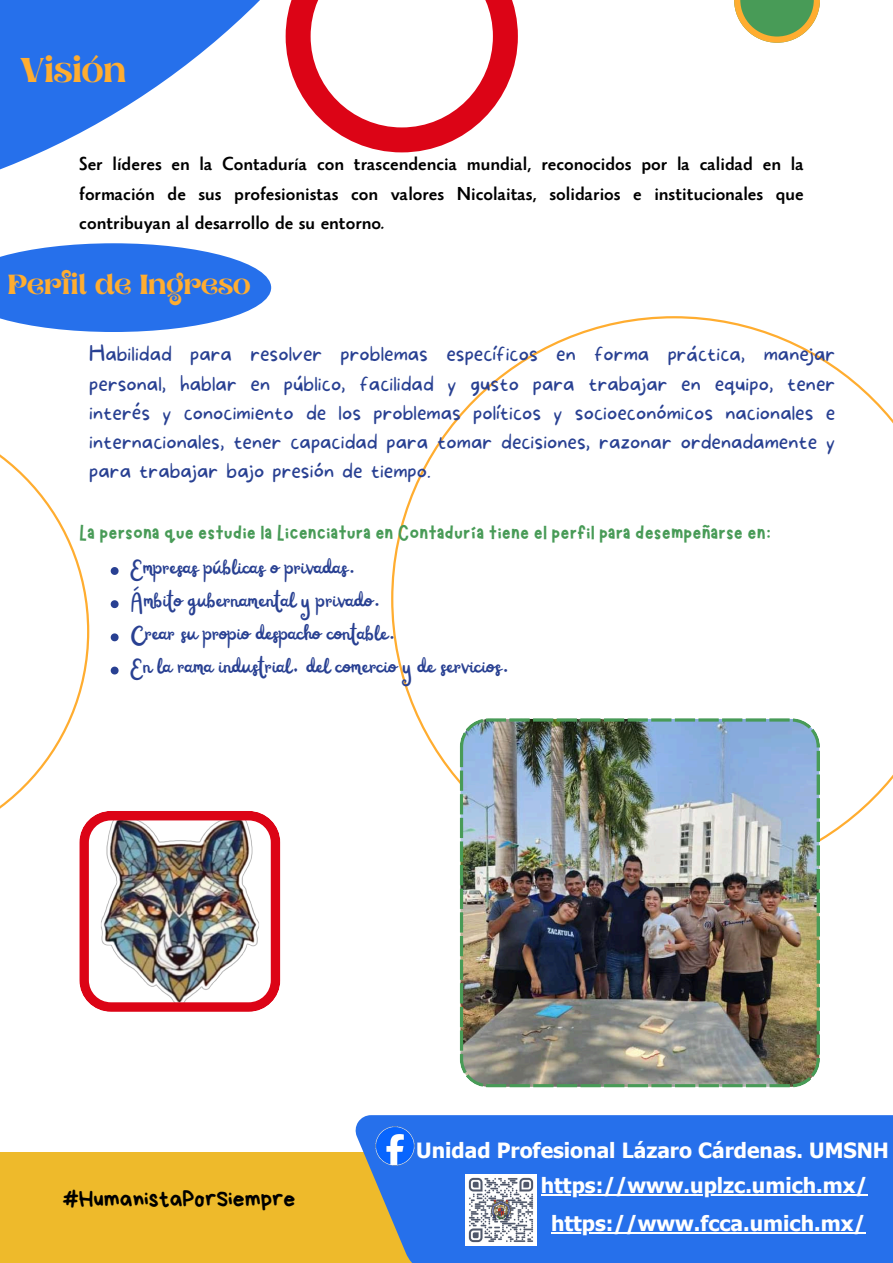
<style>
.page{position:relative;width:893px;height:1263px;background:#fff}
.page>*{position:absolute;margin:0;border:0;box-sizing:border-box;transform-origin:0 0}
.t1{font:600 34.35px "Aprila";color:#ffad30}
.t2{font:600 27.6px "Aprila";color:#ffad30}
.t3{font:24px "Railey";color:#284092}
.t4{font:23.55px "Bryndan Write";color:#000}
.t5{font:23.25px "Marykate";color:#489b57}
.t6{font:100 21px/29.2px "More Sugar";color:#284092;text-align:justify}
.t7{font:700 21px/29.2px "Monterchi Sans";color:#000;text-align:justify}
.t8{font:700 21px "Tahoma";color:#fff}
.s1{font-style:italic}
</style>
<div class="page">
<svg style="left:0;top:243px;width:271px;height:89px"></svg>
<svg style="left:391px;top:316px;width:397px;height:566px"></svg>
<svg style="left:0;top:0;width:410px;height:170px"></svg>
<svg style="left:406px;top:340px;width:487px;height:536px"></svg>
<svg style="left:286px;top:0;width:232px;height:152px;fill:#dc0416"></svg>
<svg style="left:311px;top:0;width:182px;height:127px"></svg>
<div style="left:0;top:1152px;width:481px;height:111px;background:#eeba2b"></div>
<div style="left:355px;top:1115px;width:538px;height:148px;background:#2670eb"></div>
<svg style="left:734px;top:0;width:86px;height:43px"></svg>
<img style="left:375px;top:1125px;width:41px;height:41px">
<img style="left:465px;top:1174px;width:72px;height:72px">
<img style="left:460px;top:718px;width:360px;height:369px">
<hr style="left:541px;top:1194px;width:326px;height:2px;background:#fff">
<hr style="left:551px;top:1231px;width:314px;height:2px;background:#fff">
<svg style="left:0;top:454px;width:280px;height:558px"></svg>
<p class="t1" style="left:20px;top:56px;width:108px">Visión</p>
<p class="t7" style="left:79px;top:153px;width:726px">Ser líderes en la Contaduría con trascendencia mundial, reconocidos por la calidad en la formación de sus profesionistas con valores Nicolaitas, solidarios e institucionales que contribuyan al desarrollo de su entorno<span class="s1">.</span></p>
<p class="t2" style="left:8px;top:273px;width:244px">Perfil de Ingreso</p>
<p class="t6" style="left:89px;top:340px;width:747px">Habilidad para resolver problemas específicos en forma práctica, manejar personal, hablar en público, facilidad y gusto para trabajar en equipo, tener interés y conocimiento de los problemas políticos y socioeconómicos nacionales e internacionales, tener capacidad para tomar decisiones, razonar ordenadamente y para trabajar bajo presión de tiempo.</p>
<p class="t5" style="left:79px;top:518px;width:694px">La persona que estudie la Licenciatura en Contaduría tiene el perfil para desempeñarse en:</p>
<p class="t3" style="left:130px;top:555px;width:226px">Empresas públicas o privadas.</p>
<h4 class="t3" style="left:130px;top:588px;width:251px">Ámbito gubernamental y privado.</h4>
<p class="t3" style="left:130px;top:621px;width:266px">Crear su propio despacho contable.</p>
<h4 class="t3" style="left:130px;top:654px;width:380px">En la rama industrial, del comercio y de servicios.</h4>
<h3 class="t4" style="left:62px;top:1187px;width:234px">#HumanistaPorSiempre</h3>
<h3 class="t8" style="left:416px;top:1137px;width:474px">Unidad Profesional Lázaro Cárdenas. UMSNH</h3>
<p class="t8" style="left:541px;top:1172px;width:328px">https://www.uplzc.umich.mx/</p>
<p class="t8" style="left:551px;top:1209px;width:316px">https://www.fcca.umich.mx/</p>
</div>
